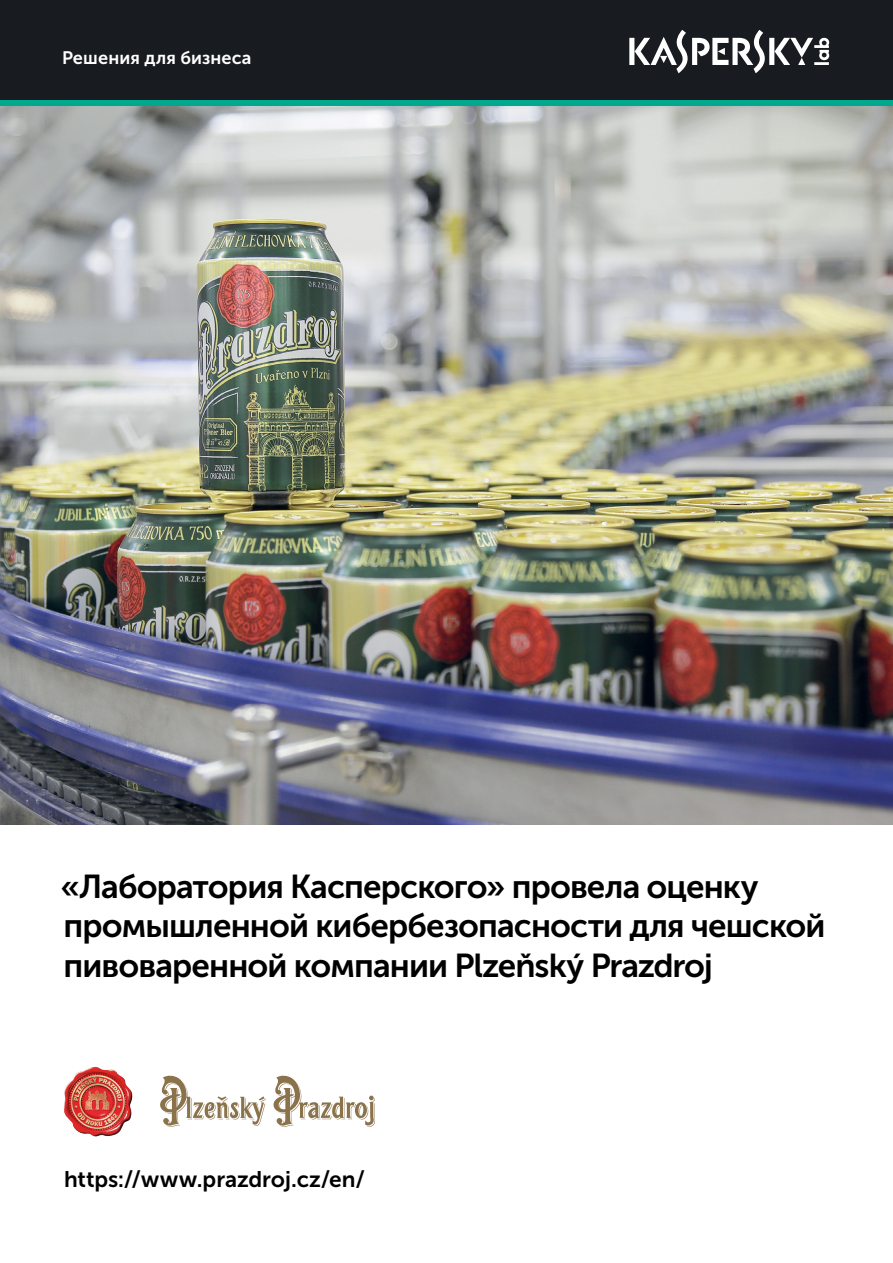
<style>
.page{position:relative;width:893px;height:1263px;background:#fff}
.page>*{position:absolute;margin:0;border:0;box-sizing:border-box;transform-origin:0 0}
.t1{font:33px/39.6px "Museo Sans Cyrl 700";letter-spacing:-.03em;color:#000}
.t2{font:22.5px "Museo Sans Cyrl 700";color:#000}
.t3{font:18px "Museo Sans Cyrl 700";letter-spacing:.005em;color:#fff}
</style>
<div class="page">
<div style="left:0;top:0;width:893px;height:100px;background:#181b20"></div>
<div style="left:0;top:100px;width:893px;height:6px;background:#00a88e"></div>
<img style="left:0;top:106px;width:893px;height:719px">
<svg style="left:629px;top:30px;width:200px;height:43px"></svg>
<svg style="left:160px;top:1075px;width:106px;height:52px"></svg>
<svg style="left:273px;top:1075px;width:102px;height:52px"></svg>
<img style="left:64px;top:1067px;width:69px;height:70px">
<p class="t3" style="left:62px;top:48px;width:191px">Решения для бизнеса</p>
<p class="t1" style="left:61px;top:867px;width:766px">«Лаборатория Касперского» провела оценку промышленной кибербезопасности для чешской пивоваренной компании Plzeňský Prazdroj</p>
<p class="t2" style="left:64px;top:1166px;width:302px">https://www.prazdroj.cz/en/</p>
</div>
